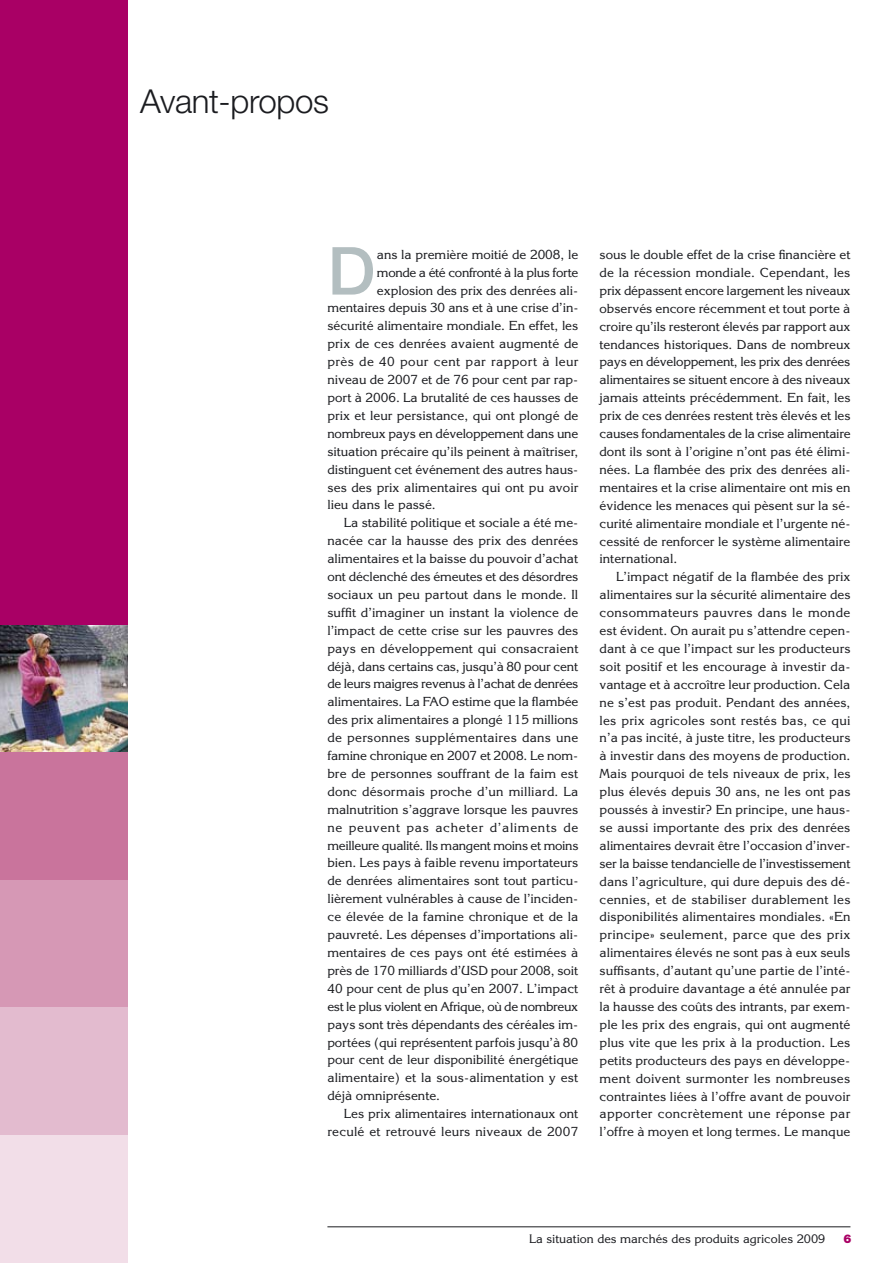
<style>
.page{position:relative;width:893px;height:1263px;background:#fff}
.page>*{position:absolute;margin:0;border:0;box-sizing:border-box;transform-origin:0 0}
.t1{font:500 66.3px "Helvetica Neue";color:#b3bec0}
.t2{font:300 33px "Helvetica Neue";letter-spacing:-.01em;color:#1b1c20}
.t3{font:12.75px/17.9px "Korinna";color:#1b1c20;text-align:justify}
.t4{font:12.75px "Korinna";letter-spacing:-.025em;color:#1b1c20}
.t5{font:12.75px "Korinna";letter-spacing:.02em;color:#1b1c20}
.t6{font:12.75px "Korinna";letter-spacing:.025em;color:#1b1c20}
.t7{font:12.75px "Korinna";letter-spacing:.035em;color:#1b1c20}
.t8{font:12.75px "Korinna";letter-spacing:.055em;color:#1b1c20}
.t9{font:12px "Korinna";color:#1b1c20}
.t10{font:900 12px "Helvetica Neue";color:#a90065}
</style>
<div class="page">
<div style="left:0;top:0;width:128px;height:1263px;background:#a90065"></div>
<hr style="left:327px;top:1226px;width:523px;height:1px;background:#1b1c20">
<img style="left:0;top:625px;width:128px;height:128px">
<div style="left:0;top:753px;width:128px;height:140px;background:#c9749c"></div>
<div style="left:0;top:880px;width:128px;height:140px;background:#d698b5"></div>
<div style="left:0;top:1008px;width:128px;height:140px;background:#e3bbcf"></div>
<div style="left:0;top:1135px;width:128px;height:128px;background:#f2dee8"></div>
<h2 class="t2" style="left:140px;top:81px;width:190px">Avant-propos</h2>
<h1 class="t1" style="left:327px;top:231px;width:49px">D</h1>
<p class="t3" style="left:377px;top:245px;width:203px">ans la première moitié de 2008, le</p>
<p class="t4" style="left:377px;top:264px;width:203px">monde a été confronté à la plus forte</p>
<p class="t3" style="left:377px;top:281px;width:203px">explosion des prix des denrées ali-</p>
<p class="t3" style="left:327px;top:299px;width:253px">mentaires depuis 30 ans et à une crise d’in-</p>
<p class="t3" style="left:327px;top:317px;width:252px">sécurité alimentaire mondiale. En effet, les</p>
<p class="t3" style="left:327px;top:335px;width:252px">prix de ces denrées avaient augmenté de</p>
<p class="t7" style="left:327px;top:354px;width:252px">près de 40 pour cent par rapport à leur</p>
<p class="t3" style="left:327px;top:370px;width:252px">niveau de 2007 et de 76 pour cent par rap-</p>
<p class="t3" style="left:327px;top:388px;width:252px">port à 2006. La brutalité de ces hausses de</p>
<p class="t3" style="left:327px;top:406px;width:252px">prix et leur persistance, qui ont plongé de</p>
<p class="t3" style="left:327px;top:424px;width:252px">nombreux pays en développement dans une</p>
<p class="t3" style="left:327px;top:442px;width:252px">situation précaire qu’ils peinent à maîtriser,</p>
<p class="t3" style="left:327px;top:460px;width:252px">distinguent cet événement des autres haus-</p>
<p class="t3" style="left:327px;top:478px;width:253px">ses des prix alimentaires qui ont pu avoir</p>
<p class="t3" style="left:327px;top:496px;width:110px">lieu dans le passé.</p>
<p class="t3" style="left:344px;top:514px;width:236px">La stabilité politique et sociale a été me-</p>
<p class="t3" style="left:327px;top:532px;width:252px">nacée car la hausse des prix des denrées</p>
<p class="t3" style="left:327px;top:550px;width:252px">alimentaires et la baisse du pouvoir d’achat</p>
<p class="t3" style="left:327px;top:567px;width:252px">ont déclenché des émeutes et des désordres</p>
<p class="t3" style="left:327px;top:585px;width:252px">sociaux un peu partout dans le monde. Il</p>
<p class="t3" style="left:327px;top:603px;width:252px">suffit d’imaginer un instant la violence de</p>
<p class="t3" style="left:327px;top:621px;width:252px">l’impact de cette crise sur les pauvres des</p>
<p class="t3" style="left:327px;top:639px;width:252px">pays en développement qui consacraient</p>
<p class="t3" style="left:327px;top:657px;width:252px">déjà, dans certains cas, jusqu’à 80 pour cent</p>
<p class="t4" style="left:327px;top:676px;width:252px">de leurs maigres revenus à l’achat de denrées</p>
<p class="t3" style="left:327px;top:693px;width:253px">alimentaires. La FAO estime que la flambée</p>
<p class="t3" style="left:327px;top:711px;width:252px">des prix alimentaires a plongé 115 millions</p>
<p class="t6" style="left:327px;top:730px;width:253px">de personnes supplémentaires dans une</p>
<p class="t3" style="left:327px;top:746px;width:252px">famine chronique en 2007 et 2008. Le nom-</p>
<p class="t3" style="left:327px;top:764px;width:252px">bre de personnes souffrant de la faim est</p>
<p class="t5" style="left:327px;top:783px;width:252px">donc désormais proche d’un milliard. La</p>
<p class="t3" style="left:327px;top:800px;width:252px">malnutrition s’aggrave lorsque les pauvres</p>
<p class="t8" style="left:327px;top:819px;width:252px">ne peuvent pas acheter d’aliments de</p>
<p class="t4" style="left:327px;top:837px;width:253px">meilleure qualité. Ils mangent moins et moins</p>
<p class="t3" style="left:327px;top:854px;width:252px">bien. Les pays à faible revenu importateurs</p>
<p class="t3" style="left:327px;top:872px;width:253px">de denrées alimentaires sont tout particu-</p>
<p class="t3" style="left:327px;top:890px;width:252px">lièrement vulnérables à cause de l’inciden-</p>
<p class="t3" style="left:327px;top:908px;width:252px">ce élevée de la famine chronique et de la</p>
<p class="t3" style="left:327px;top:925px;width:252px">pauvreté. Les dépenses d’importations ali-</p>
<p class="t3" style="left:327px;top:943px;width:252px">mentaires de ces pays ont été estimées à</p>
<p class="t3" style="left:327px;top:961px;width:252px">près de 170 milliards d’USD pour 2008, soit</p>
<p class="t3" style="left:327px;top:979px;width:252px">40 pour cent de plus qu’en 2007. L’impact</p>
<p class="t4" style="left:327px;top:998px;width:252px">est le plus violent en Afrique, où de nombreux</p>
<p class="t3" style="left:327px;top:1015px;width:252px">pays sont très dépendants des céréales im-</p>
<p class="t3" style="left:327px;top:1033px;width:252px">portées (qui représentent parfois jusqu’à 80</p>
<p class="t3" style="left:327px;top:1051px;width:252px">pour cent de leur disponibilité énergétique</p>
<p class="t3" style="left:327px;top:1069px;width:252px">alimentaire) et la sous-alimentation y est</p>
<p class="t3" style="left:327px;top:1087px;width:114px">déjà omniprésente.</p>
<p class="t3" style="left:344px;top:1104px;width:236px">Les prix alimentaires internationaux ont</p>
<p class="t3" style="left:327px;top:1122px;width:252px">reculé et retrouvé leurs niveaux de 2007</p>
<p class="t3" style="left:600px;top:245px;width:253px">sous le double effet de la crise financière et de la récession mondiale. Cependant, les prix dépassent encore largement les niveaux observés encore récemment et tout porte à croire qu’ils resteront élevés par rapport aux tendances historiques. Dans de nombreux pays en développement, les prix des denrées alimentaires se situent encore à des niveaux jamais atteints précédemment. En fait, les prix de ces denrées restent très élevés et les causes fondamentales de la crise alimentaire dont ils sont à l’origine n’ont pas été élimi&shy;nées. La flambée des prix des denrées ali&shy;mentaires et la crise alimentaire ont mis en évidence les menaces qui pèsent sur la sé&shy;curité alimentaire mondiale et l’urgente né&shy;cessité de renforcer le système alimentaire international.</p>
<p class="t3" style="left:600px;top:568px;width:252px;text-indent:16px">L’impact négatif de la flambée des prix alimentaires sur la sécurité alimentaire des consommateurs pauvres dans le monde est évident. On aurait pu s’attendre cepen&shy;dant à ce que l’impact sur les producteurs soit positif et les encourage à investir da&shy;vantage et à accroître leur production. Cela ne s’est pas produit. Pendant des années, les prix agricoles sont restés bas, ce qui n’a pas incité, à juste titre, les producteurs à investir dans des moyens de production.<br>Mais pourquoi de tels niveaux de prix, les plus élevés depuis 30 ans, ne les ont pas poussés à investir? En principe, une haus&shy;se aussi importante des prix des denrées alimentaires devrait être l’occasion d’inver&shy;ser la baisse tendancielle de l’investissement dans l’agriculture, qui dure depuis des dé&shy;cennies, et de stabiliser durablement les disponibilités alimentaires mondiales. «En principe» seulement, parce que des prix alimentaires élevés ne sont pas à eux seuls suffisants, d’autant qu’une partie de l’inté&shy;rêt à produire davantage a été annulée par la hausse des coûts des intrants, par exem&shy;ple les prix des engrais, qui ont augmenté plus vite que les prix à la production. Les petits producteurs des pays en développe&shy;ment doivent surmonter les nombreuses contraintes liées à l’offre avant de pouvoir apporter concrètement une réponse par l’offre à moyen et long termes. Le manque</p>
<p class="t9" style="left:529px;top:1231px;width:298px">La situation des marchés des produits agricoles 2009</p>
<p class="t10" style="left:843px;top:1232px;width:10px">6</p>
</div>
